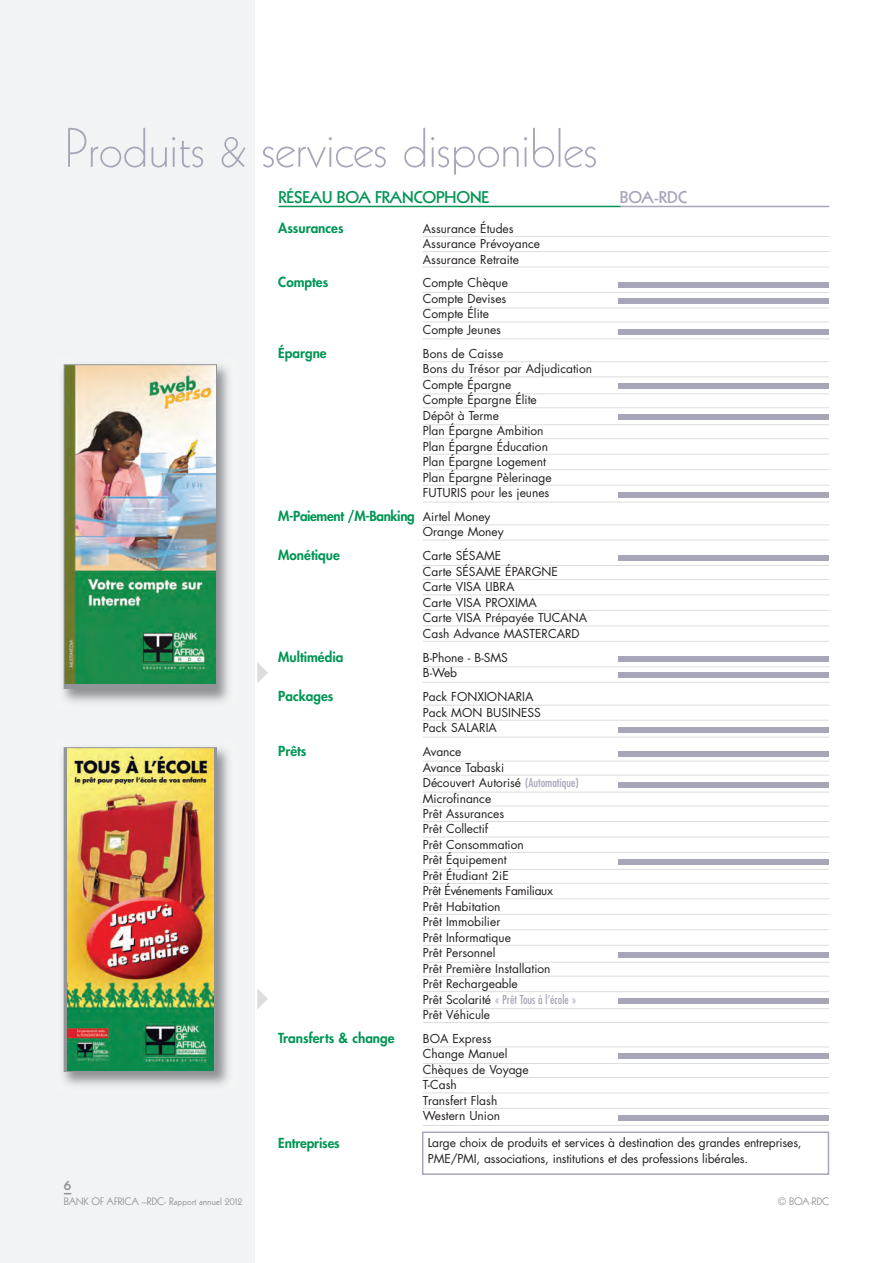
<style>
.page{position:relative;width:893px;height:1263px;background:#fff}
.page>*{position:absolute;margin:0;border:0;box-sizing:border-box;transform-origin:0 0}
.t1{font:300 54px "Kabel";color:#a7a6b9}
.t2{font:800 16.5px "Kabel";letter-spacing:-.005em;color:#009554}
.t3{font:800 16.5px "Kabel";color:#a7a6b9}
.t4{font:800 15px "Kabel";color:#939598}
.t5{font:800 13.5px "Futura";color:#009554}
.t6{font:800 13.5px "Futura";letter-spacing:-.03em;color:#009554}
.t7{font:12px/15.5px "Futura";color:#231f20}
.t8{font:10.5px "Kabel";color:#939598}
.s1{font-weight:400;font-size:12px;color:#231f20}
.s2{font-stretch:condensed;color:#a7a6b9}
</style>
<div class="page">
<div style="left:0;top:0;width:255px;height:1263px;background:#f2f3f4"></div>
<hr style="left:423px;top:236px;width:406px;height:1px;background:#dcdddf">
<hr style="left:423px;top:251px;width:406px;height:1px;background:#dcdddf">
<hr style="left:423px;top:267px;width:406px;height:1px;background:#dcdddf">
<hr style="left:423px;top:292px;width:406px;height:1px;background:#dcdddf">
<hr style="left:423px;top:308px;width:406px;height:1px;background:#dcdddf">
<hr style="left:423px;top:322px;width:406px;height:1px;background:#dcdddf">
<hr style="left:423px;top:339px;width:406px;height:1px;background:#dcdddf">
<hr style="left:423px;top:361px;width:406px;height:1px;background:#dcdddf">
<hr style="left:423px;top:376px;width:406px;height:1px;background:#dcdddf">
<hr style="left:423px;top:393px;width:406px;height:1px;background:#dcdddf">
<hr style="left:423px;top:407px;width:406px;height:1px;background:#dcdddf">
<hr style="left:423px;top:424px;width:406px;height:1px;background:#dcdddf">
<hr style="left:423px;top:438px;width:406px;height:1px;background:#dcdddf">
<hr style="left:423px;top:454px;width:406px;height:1px;background:#dcdddf">
<hr style="left:423px;top:469px;width:406px;height:1px;background:#dcdddf">
<hr style="left:423px;top:485px;width:406px;height:1px;background:#dcdddf">
<hr style="left:423px;top:502px;width:406px;height:1px;background:#dcdddf">
<hr style="left:423px;top:524px;width:406px;height:1px;background:#dcdddf">
<hr style="left:423px;top:540px;width:406px;height:1px;background:#dcdddf">
<hr style="left:423px;top:565px;width:406px;height:1px;background:#dcdddf">
<hr style="left:423px;top:579px;width:406px;height:1px;background:#dcdddf">
<hr style="left:423px;top:594px;width:406px;height:1px;background:#dcdddf">
<hr style="left:423px;top:610px;width:406px;height:1px;background:#dcdddf">
<hr style="left:423px;top:625px;width:406px;height:1px;background:#dcdddf">
<hr style="left:423px;top:641px;width:406px;height:1px;background:#dcdddf">
<hr style="left:423px;top:666px;width:406px;height:1px;background:#dcdddf">
<hr style="left:423px;top:682px;width:406px;height:1px;background:#dcdddf">
<hr style="left:423px;top:705px;width:406px;height:1px;background:#dcdddf">
<hr style="left:423px;top:720px;width:406px;height:1px;background:#dcdddf">
<hr style="left:423px;top:737px;width:406px;height:1px;background:#dcdddf">
<hr style="left:423px;top:761px;width:406px;height:1px;background:#dcdddf">
<hr style="left:423px;top:775px;width:406px;height:1px;background:#dcdddf">
<hr style="left:423px;top:792px;width:406px;height:1px;background:#dcdddf">
<hr style="left:423px;top:806px;width:406px;height:1px;background:#dcdddf">
<hr style="left:423px;top:821px;width:406px;height:1px;background:#dcdddf">
<hr style="left:423px;top:837px;width:406px;height:1px;background:#dcdddf">
<hr style="left:423px;top:852px;width:406px;height:1px;background:#dcdddf">
<hr style="left:423px;top:869px;width:406px;height:1px;background:#dcdddf">
<hr style="left:423px;top:883px;width:406px;height:1px;background:#dcdddf">
<hr style="left:423px;top:898px;width:406px;height:1px;background:#dcdddf">
<hr style="left:423px;top:914px;width:406px;height:1px;background:#dcdddf">
<hr style="left:423px;top:929px;width:406px;height:1px;background:#dcdddf">
<hr style="left:423px;top:945px;width:406px;height:1px;background:#dcdddf">
<hr style="left:423px;top:962px;width:406px;height:1px;background:#dcdddf">
<hr style="left:423px;top:976px;width:406px;height:1px;background:#dcdddf">
<hr style="left:423px;top:991px;width:406px;height:1px;background:#dcdddf">
<hr style="left:423px;top:1008px;width:406px;height:1px;background:#dcdddf">
<hr style="left:423px;top:1022px;width:406px;height:1px;background:#dcdddf">
<hr style="left:423px;top:1046px;width:406px;height:1px;background:#dcdddf">
<hr style="left:423px;top:1063px;width:406px;height:1px;background:#dcdddf">
<hr style="left:423px;top:1077px;width:406px;height:1px;background:#dcdddf">
<hr style="left:423px;top:1092px;width:406px;height:1px;background:#dcdddf">
<hr style="left:423px;top:1108px;width:406px;height:1px;background:#dcdddf">
<hr style="left:423px;top:1125px;width:406px;height:1px;background:#dcdddf">
<div style="left:618px;top:283px;width:211px;height:5px;background:#a7a6b9"></div>
<div style="left:618px;top:298px;width:211px;height:5px;background:#a7a6b9"></div>
<div style="left:618px;top:384px;width:211px;height:5px;background:#a7a6b9"></div>
<div style="left:618px;top:415px;width:211px;height:5px;background:#a7a6b9"></div>
<div style="left:618px;top:492px;width:211px;height:5px;background:#a7a6b9"></div>
<div style="left:618px;top:555px;width:211px;height:6px;background:#a7a6b9"></div>
<div style="left:618px;top:657px;width:211px;height:5px;background:#a7a6b9"></div>
<div style="left:618px;top:727px;width:211px;height:5px;background:#a7a6b9"></div>
<div style="left:618px;top:751px;width:211px;height:5px;background:#a7a6b9"></div>
<div style="left:618px;top:782px;width:211px;height:5px;background:#a7a6b9"></div>
<div style="left:618px;top:952px;width:211px;height:5px;background:#a7a6b9"></div>
<div style="left:618px;top:999px;width:211px;height:5px;background:#a7a6b9"></div>
<div style="left:618px;top:1115px;width:211px;height:5px;background:#a7a6b9"></div>
<div style="left:618px;top:329px;width:211px;height:5px;background:#a7a6b9"></div>
<div style="left:618px;top:672px;width:211px;height:5px;background:#a7a6b9"></div>
<div style="left:618px;top:859px;width:211px;height:5px;background:#a7a6b9"></div>
<div style="left:618px;top:1053px;width:211px;height:6px;background:#a7a6b9"></div>
<hr style="left:278px;top:206px;width:343px;height:1px;background:#009554">
<hr style="left:620px;top:206px;width:209px;height:1px;background:#a7a6b9">
<div style="left:422px;top:1131px;width:407px;height:44px;border:2px solid #a7a6b9"></div>
<svg style="left:257px;top:662px;width:11px;height:21px"></svg>
<svg style="left:257px;top:989px;width:11px;height:20px"></svg>
<img style="left:63px;top:747px;width:166px;height:338px">
<img style="left:67px;top:749px;width:147px;height:321px">
<div style="left:64px;top:747px;width:153px;height:325px;border:1px solid #939598"></div>
<img style="left:63px;top:364px;width:166px;height:338px">
<img style="left:66px;top:366px;width:149px;height:318px">
<div style="left:64px;top:364px;width:153px;height:325px;border:1px solid #939598"></div>
<h1 class="t1" style="left:64px;top:128px;width:535px">Produits &amp; services disponibles</h1>
<p class="t4" style="left:64px;top:1179px;width:9px">6</p>
<p class="t8" style="left:64px;top:1198px;width:180px">BANK OF AFRICA –RDC- Rapport annuel 2012</p>
<h2 class="t2" style="left:278px;top:191px;width:212px">RÉSEAU BOA FRANCOPHONE</h2>
<h2 class="t3" style="left:620px;top:191px;width:69px">BOA-RDC</h2>
<p class="t5" style="left:278px;top:221px;width:67px">Assurances</p>
<p class="t7" style="left:423px;top:221px;width:119px">Assurance Études<br>Assurance Prévoyance<br>Assurance Retraite</p>
<p class="t5" style="left:278px;top:276px;width:51px">Comptes</p>
<p class="t7" style="left:423px;top:276px;width:87px">Compte Chèque<br>Compte Devises<br>Compte Élite<br>Compte Jeunes</p>
<p class="t5" style="left:278px;top:346px;width:50px">Épargne</p>
<p class="t7" style="left:423px;top:347px;width:171px">Bons de Caisse<br>Bons du Trésor par Adjudication<br>Compte Épargne<br>Compte Épargne Élite<br>Dépôt à Terme<br>Plan Épargne Ambition<br>Plan Épargne Éducation<br>Plan Épargne Logement<br>Plan Épargne Pèlerinage<br>FUTURIS pour les jeunes</p>
<p class="t6" style="left:278px;top:510px;width:214px">M-Paiement /M-Banking <span class="s1">Airtel Money</span></p>
<p class="t7" style="left:423px;top:525px;width:82px">Orange Money</p>
<p class="t5" style="left:278px;top:549px;width:63px">Monétique</p>
<p class="t7" style="left:423px;top:549px;width:166px">Carte SÉSAME<br>Carte SÉSAME ÉPARGNE<br>Carte VISA LIBRA<br>Carte VISA PROXIMA<br>Carte VISA Prépayée TUCANA<br>Cash Advance MASTERCARD</p>
<p class="t5" style="left:278px;top:650px;width:67px">Multimédia</p>
<p class="t7" style="left:423px;top:651px;width:87px">B-Phone - B-SMS<br>B-Web</p>
<p class="t5" style="left:278px;top:690px;width:57px">Packages</p>
<p class="t7" style="left:423px;top:690px;width:119px">Pack FONXIONARIA<br>Pack MON BUSINESS<br>Pack SALARIA</p>
<p class="t5" style="left:278px;top:745px;width:30px">Prêts</p>
<p class="t7" style="left:423px;top:745px;width:157px">Avance<br>Avance Tabaski<br>Découvert Autorisé <span class="s2">(Automatique)<br></span>Microfinance<br>Prêt Assurances<br>Prêt Collectif<br>Prêt Consommation<br>Prêt Équipement<br>Prêt Étudiant 2iE<br>Prêt Événements Familiaux<br>Prêt Habitation<br>Prêt Immobilier<br>Prêt Informatique<br>Prêt Personnel<br>Prêt Première Installation<br>Prêt Rechargeable<br>Prêt Scolarité <span class="s2">« Prêt Tous à l’école »<br></span>Prêt Véhicule</p>
<p class="t5" style="left:278px;top:1031px;width:118px">Transferts &amp; change</p>
<p class="t7" style="left:423px;top:1032px;width:107px">BOA Express<br>Change Manuel<br>Chèques de Voyage<br>T-Cash<br>Transfert Flash<br>Western Union</p>
<p class="t5" style="left:278px;top:1137px;width:63px">Entreprises</p>
<p class="t7" style="left:428px;top:1136px;width:375px">Large choix de produits et services à destination des grandes entreprises,<br>PME/PMI, associations, institutions et des professions libérales.</p>
<p class="t8" style="left:778px;top:1197px;width:53px">© BOA-RDC</p>
</div>
